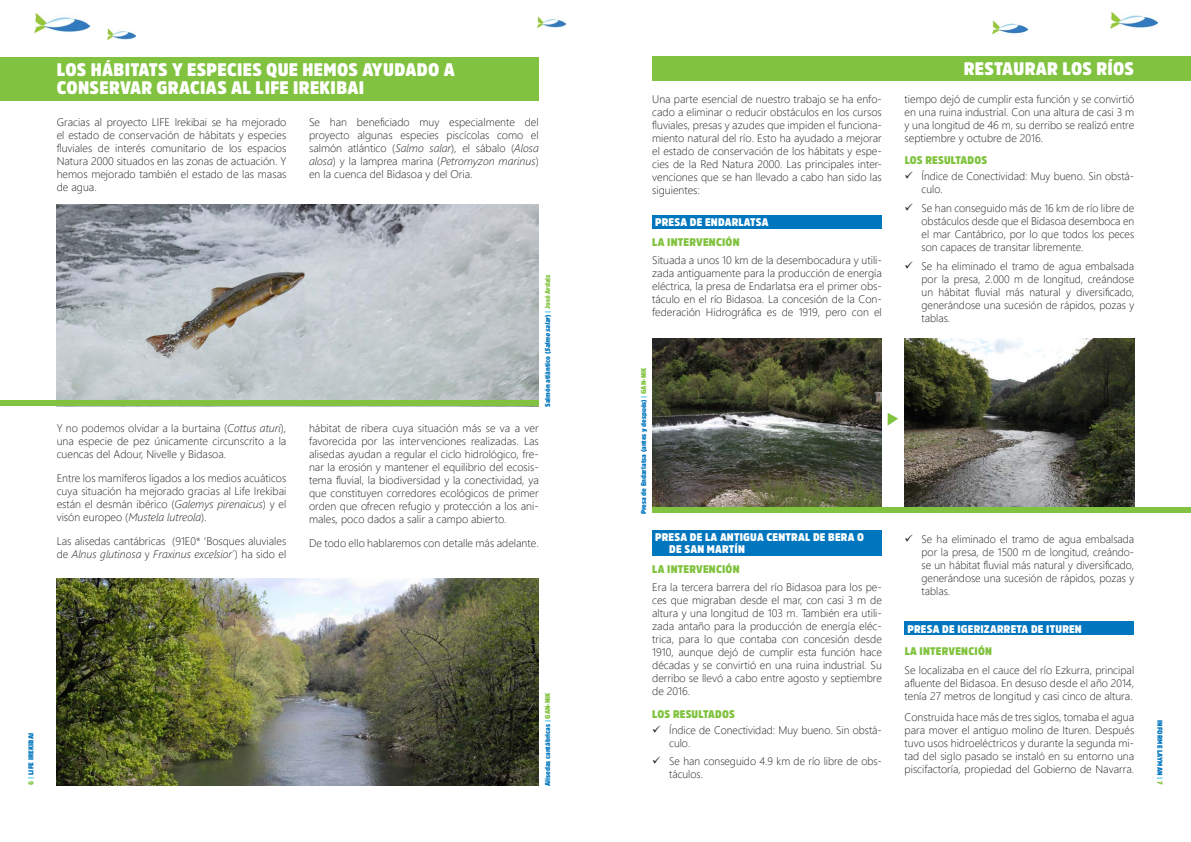
<style>
.page{position:relative;width:1191px;height:842px;background:#fff}
.page>*{position:absolute;margin:0;border:0;box-sizing:border-box;transform-origin:0 0}
.t1{font:900 18px/18px "Amsi Pro Narw";letter-spacing:.02em;color:#fff}
.t2{font:300 11px/13px "Segoe UI";color:#231f20;text-align:justify}
.t3{font:900 11px/12px "Amsi Pro Narw";letter-spacing:.02em;color:#fff}
.t4{font:900 11px "Amsi Pro Narw";letter-spacing:.02em;color:#81c340}
.t5{font:900 7px "Amsi Pro Narw";color:#0076be}
.t6{font:900 7px "Amsi Pro Narw";letter-spacing:.02em;color:#0076be}
.s1{font-style:italic}
.s2{color:#63cdf3}
.s3{color:#81c340}
</style>
<div class="page">
<img style="left:34px;top:13px;width:56px;height:20px">
<img style="left:537px;top:16px;width:28px;height:12px">
<img style="left:1110px;top:11px;width:47px;height:18px">
<img style="left:992px;top:20px;width:35px;height:14px">
<img style="left:107px;top:28px;width:28px;height:12px">
<div style="left:652px;top:57px;width:539px;height:24px;background:#81c340"></div>
<div style="left:0;top:57px;width:539px;height:44px;background:#81c340"></div>
<img style="left:57px;top:205px;width:482px;height:195px">
<img style="left:57px;top:578px;width:482px;height:207px">
<div style="left:652px;top:215px;width:230px;height:14px;background:#0076be"></div>
<img style="left:652px;top:339px;width:230px;height:168px">
<div style="left:652px;top:530px;width:230px;height:26px;background:#0076be"></div>
<img style="left:904px;top:339px;width:230px;height:168px">
<div style="left:904px;top:621px;width:230px;height:14px;background:#0076be"></div>
<svg style="left:887px;top:413px;width:11px;height:13px"></svg>
<div style="left:0;top:400px;width:539px;height:6px;background:#81c340"></div>
<div style="left:652px;top:507px;width:539px;height:6px;background:#81c340"></div>
<h1 class="t1" style="left:57px;top:60px;width:399px">LOS HÁBITATS Y ESPECIES QUE HEMOS AYUDADO A<br>CONSERVAR GRACIAS AL LIFE IREKIBAI</h1>
<p class="t2" style="left:57px;top:114px;width:231px">Gracias al proyecto LIFE Irekibai se ha mejorado el estado de conservación de hábitats y especies fluviales de interés comunitario de los espacios Natura 2000 situados en las zonas de actuación. Y hemos mejorado también el estado de las masas de agua.</p>
<p class="t2" style="left:309px;top:114px;width:231px">Se han beneficiado muy especialmente del proyecto algunas especies piscícolas como el salmón atlántico (<span class="s1">Salmo salar</span>), el sábalo (<span class="s1">Alosa alosa</span>) y la lamprea marina (<span class="s1">Petromyzon marinus</span>) en la cuenca del Bidasoa y del Oria.</p>
<p class="t2" style="left:57px;top:420px;width:231px">Y no podemos olvidar a la burtaina (<span class="s1">Cottus aturi</span>), una especie de pez únicamente circunscrito a la cuencas del Adour, Nivelle y Bidasoa.</p>
<p class="t2" style="left:57px;top:470px;width:231px">Entre los mamíferos ligados a los medios acuáticos cuya situación ha mejorado gracias al Life Irekibai están el desmán ibérico (<span class="s1">Galemys pirenaicus</span>) y el visón europeo (<span class="s1">Mustela lutreola</span>).</p>
<p class="t2" style="left:57px;top:534px;width:231px">Las alisedas cantábricas (91E0* ‘Bosques aluviales de <span class="s1">Alnus glutinosa</span> y <span class="s1">Fraxinus excelsior</span>´) ha sido el</p>
<p class="t5" style="left:543px;top:407px;width:134px;rotate:-90deg">Salmón atlántico (<span class="s1">Salmo salar</span>) <span class="s2">|</span> <span class="s3">José Ardaiz</span></p>
<p class="t2" style="left:309px;top:420px;width:231px">hábitat de ribera cuya situación más se va a ver favorecida por las intervenciones realizadas. Las alisedas ayudan a regular el ciclo hidrológico, fre&shy;nar la erosión y mantener el equilibrio del ecosis&shy;tema fluvial, la biodiversidad y la conectividad, ya que constituyen corredores ecológicos de primer orden que ofrecen refugio y protección a los ani&shy;males, poco dados a salir a campo abierto.</p>
<p class="t2" style="left:309px;top:536px;width:231px">De todo ello hablaremos con detalle más adelante.</p>
<p class="t6" style="left:26px;top:785px;width:53px;rotate:-90deg"><span class="s3">6</span> <span class="s2">|</span> LIFE IREKIBAI</p>
<p class="t5" style="left:543px;top:786px;width:95px;rotate:-90deg">Alisedas cantábricas <span class="s2">|</span> <span class="s3">GAN-NIK</span></p>
<p class="t2" style="left:652px;top:92px;width:231px">Una parte esencial de nuestro trabajo se ha enfo&shy;cado a eliminar o reducir obstáculos en los cursos fluviales, presas y azudes que impiden el funciona&shy;miento natural del río. Esto ha ayudado a mejorar el estado de conservación de los hábitats y espe&shy;cies de la Red Natura 2000. Las principales inter&shy;venciones que se han llevado a cabo han sido las siguientes:</p>
<p class="t3" style="left:655px;top:216px;width:115px">PRESA DE ENDARLATSA</p>
<p class="t4" style="left:652px;top:234px;width:89px">LA INTERVENCIÓN</p>
<p class="t2" style="left:652px;top:253px;width:231px">Situada a unos 10 km de la desembocadura y utili&shy;zada antiguamente para la producción de energía eléctrica, la presa de Endarlatsa era el primer obs&shy;táculo en el río Bidasoa. La concesión de la Con&shy;federación Hidrográfica es de 1919, pero con el</p>
<p class="t5" style="left:639px;top:514px;width:148px;rotate:-90deg">Presa de Endarlatsa (antes y después) <span class="s2">|</span> <span class="s3">GAN-NIK</span></p>
<p class="t3" style="left:669px;top:531px;width:196px;text-indent:-14px">PRESA DE LA ANTIGUA CENTRAL DE BERA O<br>DE SAN MARTÍN</p>
<p class="t4" style="left:652px;top:561px;width:89px">LA INTERVENCIÓN</p>
<p class="t2" style="left:652px;top:580px;width:231px">Era la tercera barrera del río Bidasoa para los pe&shy;ces que migraban desde el mar, con casi 3 m de altura y una longitud de 103 m. También era utili&shy;zada antaño para la producción de energía eléc&shy;trica, para lo que contaba con concesión desde 1910, aunque dejó de cumplir esta función hace décadas y se convirtió en una ruina industrial. Su derribo se llevó a cabo entre agosto y septiembre de 2016.</p>
<p class="t4" style="left:652px;top:706px;width:84px">LOS RESULTADOS</p>
<p class="t2" style="left:669px;top:722px;width:214px">Índice de Conectividad: Muy bueno. Sin obstá&shy;culo.</p>
<p class="t2" style="left:669px;top:754px;width:214px">Se han conseguido 4.9 km de río libre de obs&shy;táculos.</p>
<h1 class="t1" style="left:963px;top:59px;width:172px">RESTAURAR LOS RÍOS</h1>
<p class="t2" style="left:904px;top:92px;width:231px">tiempo dejó de cumplir esta función y se convirtió en una ruina industrial. Con una altura de casi 3 m y una longitud de 46 m, su derribo se realizó entre septiembre y octubre de 2016.</p>
<p class="t4" style="left:904px;top:153px;width:84px">LOS RESULTADOS</p>
<p class="t2" style="left:921px;top:169px;width:214px">Índice de Conectividad: Muy bueno. Sin obstá&shy;culo.</p>
<p class="t2" style="left:921px;top:200px;width:214px">Se han conseguido más de 16 km de río libre de obstáculos desde que el Bidasoa desemboca en el mar Cantábrico, por lo que todos los peces son capaces de transitar libremente.</p>
<p class="t2" style="left:921px;top:258px;width:214px">Se ha eliminado el tramo de agua embalsada por la presa, 2.000 m de longitud, creándose un hábitat fluvial más natural y diversificado, generándose una sucesión de rápidos, pozas y tablas.</p>
<p class="t2" style="left:921px;top:532px;width:214px">Se ha eliminado el tramo de agua embalsada por la presa, de 1500 m de longitud, creándo&shy;se un hábitat fluvial más natural y diversificado, generándose una sucesión de rápidos, pozas y tablas.</p>
<p class="t3" style="left:907px;top:622px;width:176px">PRESA DE IGERIZARRETA DE ITUREN</p>
<p class="t4" style="left:904px;top:643px;width:89px">LA INTERVENCIÓN</p>
<p class="t2" style="left:904px;top:662px;width:231px">Se localizaba en el cauce del río Ezkurra, principal afluente del Bidasoa. En desuso desde el año 2014, tenía 27 metros de longitud y casi cinco de altura.</p>
<p class="t2" style="left:904px;top:710px;width:231px">Construida hace más de tres siglos, tomaba el agua para mover el antiguo molino de Ituren. Después tuvo usos hidroeléctricos y durante la segunda mi&shy;tad del siglo pasado se instaló en su entorno una piscifactoría, propiedad del Gobierno de Navarra.</p>
<p class="t6" style="left:1164px;top:720px;width:66px;rotate:90deg">INFORME LAYMAN <span class="s2">|</span> <span class="s3">7</span></p>
</div>
